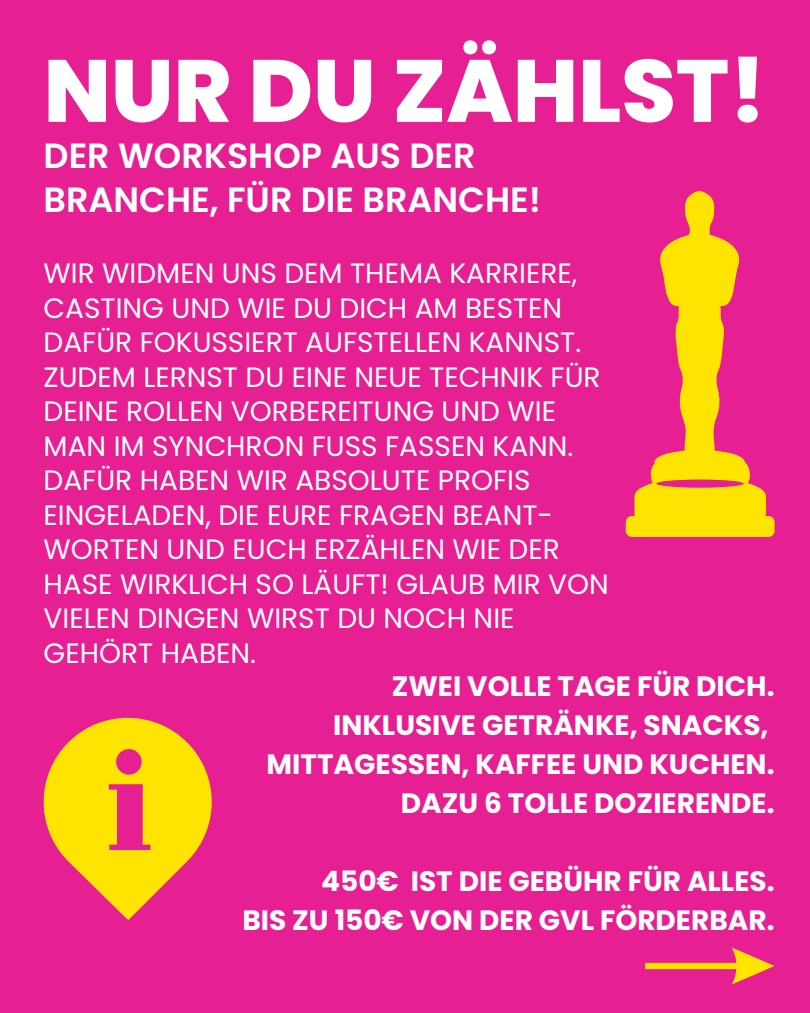
<style>
.page{position:relative;width:810px;height:1013px;background:#fff}
.page>*{position:absolute;margin:0;border:0;box-sizing:border-box;transform-origin:0 0}
.t1{font:800 88px "Poppins";color:#fff}
.t2{font:600 35px/43.5px "Poppins";color:#fff}
.t3{font:28px/34.5px "Poppins";color:#fff}
.t4{font:700 28px/39px "Poppins";color:#fff;text-align:right}
</style>
<div class="page">
<div style="left:0;top:0;width:810px;height:1012px;background:#e61f93"></div>
<svg style="left:645px;top:947px;width:130px;height:37px"></svg>
<svg style="left:44px;top:717px;width:168px;height:203px;fill:#ffe301"></svg>
<svg style="left:626px;top:191px;width:148px;height:346px"></svg>
<h3 class="t1" style="left:44px;top:29px;width:724px">NUR DU ZÄHLST!</h3>
<p class="t2" style="left:44px;top:134px;width:499px">DER WORKSHOP AUS DER<br>BRANCHE, FÜR DIE BRANCHE!</p>
<p class="t3" style="left:44px;top:256px;width:567px">WIR WIDMEN UNS DEM THEMA KARRIERE,<br>CASTING UND WIE DU DICH AM BESTEN<br>DAFÜR FOKUSSIERT AUFSTELLEN KANNST.<br>ZUDEM LERNST DU EINE NEUE TECHNIK FÜR<br>DEINE ROLLEN VORBEREITUNG UND WIE<br>MAN IM SYNCHRON FUSS FASSEN KANN.<br>DAFÜR HABEN WIR ABSOLUTE PROFIS<br>EINGELADEN, DIE EURE FRAGEN BEANT-<br>WORTEN UND EUCH ERZÄHLEN WIE DER<br>HASE WIRKLICH SO LÄUFT! GLAUB MIR VON<br>VIELEN DINGEN WIRST DU NOCH NIE<br>GEHÖRT HABEN.</p>
<h1 class="t4" style="left:267px;top:666px;width:509px">ZWEI VOLLE TAGE FÜR DICH.<br>INKLUSIVE GETRÄNKE, SNACKS,<br>MITTAGESSEN, KAFFEE UND KUCHEN.<br>DAZU 6 TOLLE DOZIERENDE.</h1>
<p class="t4" style="left:242px;top:861px;width:534px">450€ IST DIE GEBÜHR FÜR ALLES.<br>BIS ZU 150€ VON DER GVL FÖRDERBAR.</p>
</div>
